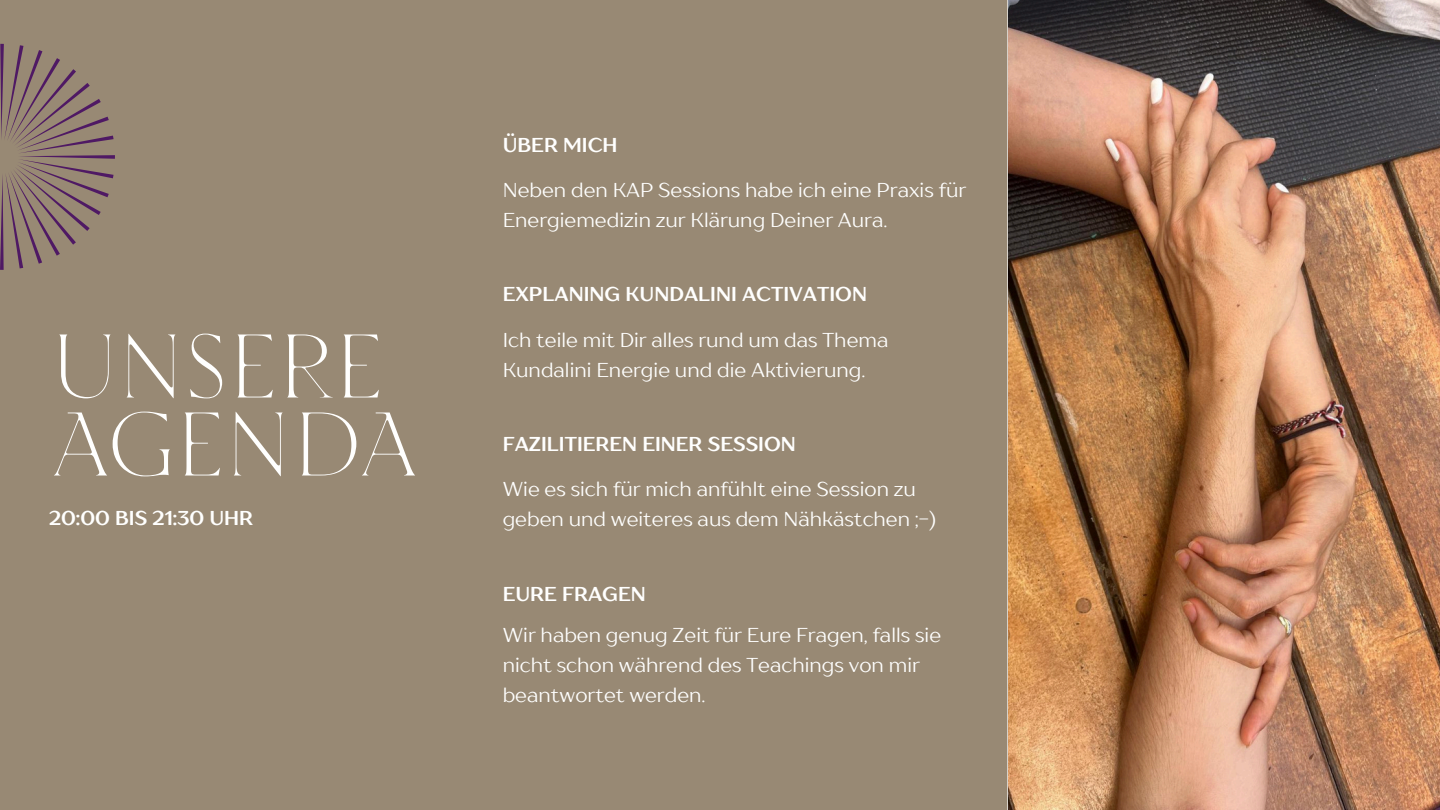
<style>
.page{position:relative;width:1440px;height:810px;background:#988974}
.page>*{position:absolute;margin:0;border:0;box-sizing:border-box;transform-origin:0 0}
.t1{font:90px/78px "TT Ricordi Nobili";letter-spacing:-.06em;color:#fffffe}
.t2{font:20px/30px "TT Drugs";color:#fffffe}
.t3{font:700 20px "TT Drugs";color:#fffffe}
</style>
<div class="page">
<img style="left:1008px;top:0;width:432px;height:810px">
<svg style="left:0;top:44px;width:115px;height:226px"></svg>
<h1 class="t1" style="left:49px;top:327px;width:372px">UNSERE<br>AGENDA</h1>
<p class="t3" style="left:49px;top:505px;width:206px">20:00 BIS 21:30 UHR</p>
<h2 class="t3" style="left:503px;top:132px;width:116px">ÜBER MICH</h2>
<h2 class="t2" style="left:503px;top:175px;width:465px">Neben den KAP Sessions habe ich eine Praxis für<br>Energiemedizin zur Klärung Deiner Aura.</h2>
<h2 class="t3" style="left:503px;top:282px;width:366px">EXPLANING KUNDALINI ACTIVATION</h2>
<p class="t2" style="left:503px;top:324px;width:387px">Ich teile mit Dir alles rund um das Thema<br>Kundalini Energie und die Aktivierung.</p>
<h2 class="t3" style="left:503px;top:431px;width:295px">FAZILITIEREN EINER SESSION</h2>
<p class="t2" style="left:503px;top:474px;width:436px">Wie es sich für mich anfühlt eine Session zu geben und weiteres aus dem Nähkästchen ;-)</p>
<h2 class="t3" style="left:503px;top:581px;width:145px">EURE FRAGEN</h2>
<p class="t2" style="left:503px;top:619px;width:440px">Wir haben genug Zeit für Eure Fragen, falls sie nicht schon während des Teachings von mir beantwortet werden.</p>
</div>
